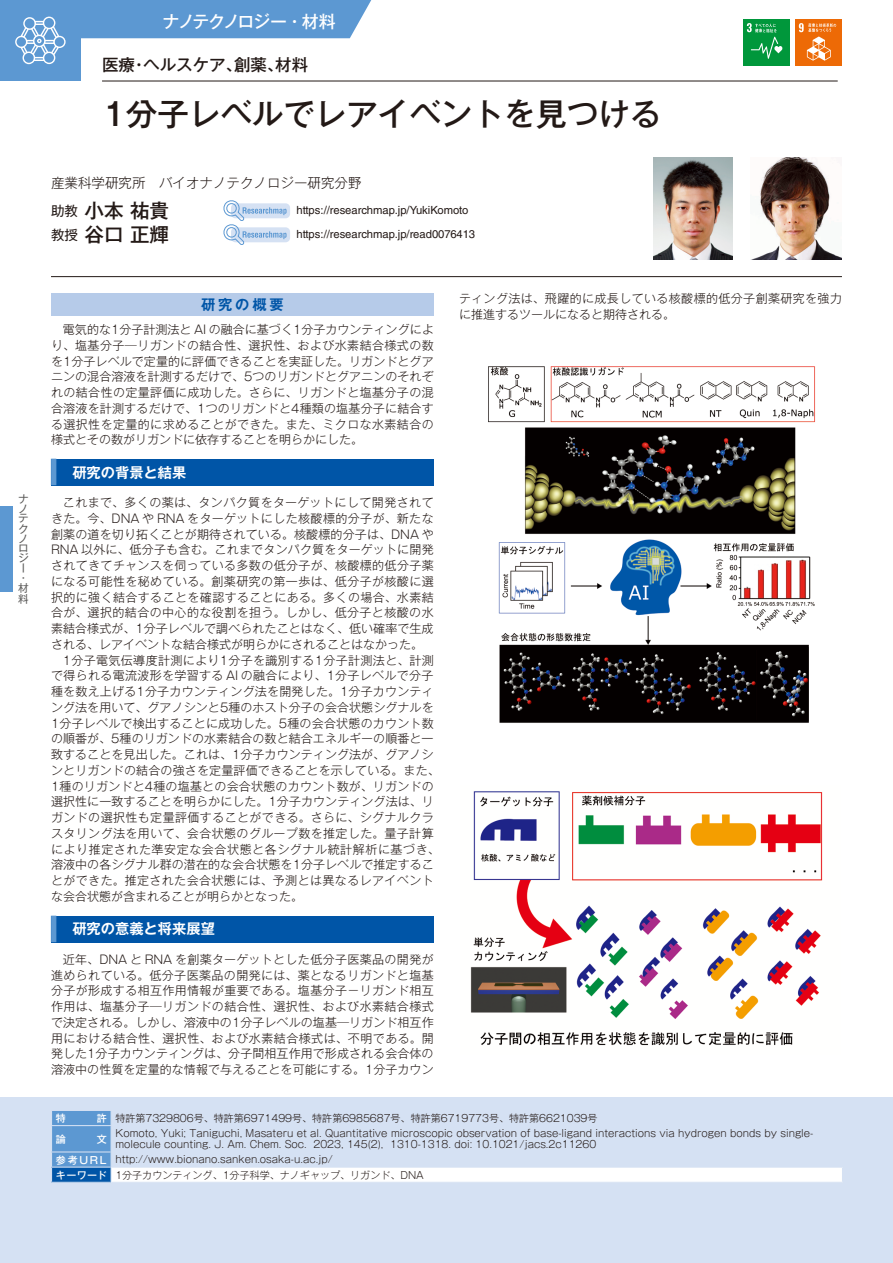
<style>
.page{position:relative;width:893px;height:1263px;background:#fff}
.page>*{position:absolute;margin:0;border:0;box-sizing:border-box;transform-origin:0 0}
.t1{font:500 31.5px "Gothic MB101 Pr 6";color:#231916}
.t2{font:500 19.5px "Gothic MB101 Pr 6";color:#231916}
.t3{font:500 16.95px "Gothic MB101 Pr 6";letter-spacing:-.08em;color:#fff}
.t4{font:500 16.5px "Gothic MB101 Pr 6";color:#231916}
.t5{font:700 14.25px "Gothic MB101 Pr 6 De";color:#fff}
.t6{font:700 14.25px "Gothic MB101 Pr 6 De";letter-spacing:.2em;color:#0055a7}
.t7{font:300 13.5px "Gothic MB101 Pr 6";color:#231916}
.t8{font:300 12px/15.8px "Gothic MB101 Pr 6";letter-spacing:.02em;color:#231916;text-align:justify}
.t9{font:300 12px "Gothic MB101 Pr 6";color:#231916}
.t10{font:300 12px "Gothic MB101 Pr 6";letter-spacing:.05em;color:#231916}
.t11{font:300 12px "Gothic MB101 Pr 6";letter-spacing:.04em;color:#231916}
.t12{font:11.25px "Helvetica LT Std";color:#231916}
.t13{font:10.65px/10.1px "Gothic MB101 Pr 6";color:#595857}
.t14{font:300 10.05px/11.2px "Gothic MB101 Pr 6";color:#231916}
.t15{font:500 10.05px "Gothic MB101 Pr 6";color:#fff}
.s1{font-weight:400;font-size:13.5px}
.s2{font-size:26.55px;color:#5c98d2}
.s3{font-weight:500;color:#fff}
</style>
<div class="page">
<div style="left:51px;top:293px;width:383px;height:23px;background:#b6cbe9"></div>
<div style="left:51px;top:459px;width:383px;height:27px;background:#0055a7"></div>
<div style="left:51px;top:916px;width:383px;height:26px;background:#0055a7"></div>
<div style="left:0;top:1097px;width:893px;height:166px;background:#d5e1f3"></div>
<div style="left:111px;top:1167px;width:731px;height:15px;background:#fff"></div>
<hr style="left:111px;top:1166px;width:732px;height:2px;background:#d5e1f3">
<svg style="left:51px;top:1111px;width:61px;height:71px;background:#5491cc"></svg>
<div style="left:743px;top:19px;width:47px;height:47px;background:#00973b"></div>
<svg style="left:747px;top:23px;width:35px;height:36px"></svg>
<div style="left:795px;top:19px;width:47px;height:47px;background:#ed6a06"></div>
<svg style="left:799px;top:23px;width:37px;height:38px"></svg>
<hr style="left:51px;top:276px;width:791px;height:1px;background:#231916">
<div style="left:231px;top:203px;width:59px;height:15px;background:#d5e1f3;border-radius:4px"></div>
<div style="left:231px;top:227px;width:59px;height:15px;background:#d5e1f3;border-radius:4px"></div>
<svg style="left:223px;top:200px;width:64px;height:45px"></svg>
<img style="left:654px;top:157px;width:79px;height:102px">
<img style="left:753px;top:157px;width:88px;height:102px">
<img style="left:488px;top:366px;width:328px;height:357px">
<img style="left:470px;top:791px;width:353px;height:255px">
<div style="left:0;top:0;width:81px;height:81px;background:#5c98d2"></div>
<hr style="left:892px;top:0;width:1px;height:81px;background:#5c98d2">
<div style="left:81px;top:0;width:291px;height:38px;background:#5c98d2"></div>
<hr style="left:102px;top:81px;width:736px;height:1px;background:#231916">
<svg style="left:15px;top:17px;width:51px;height:47px"></svg>
<div style="left:0;top:506px;width:13px;height:85px;background:#5c98d2"></div>
<p class="t13" style="left:18px;top:493px;width:11px">ナノテクノ</p>
<p class="t13" style="left:18px;top:542px;width:12px">ロジー・材料</p>
<h3 class="t3" style="left:162px;top:7px;width:175px">ナノテクノロジー・材料</h3>
<p class="t4" style="left:102px;top:51px;width:208px">医療・ヘルスケア、創薬、材料</p>
<p class="t1" style="left:102px;top:87px;width:561px">1分子レベルでレアイベントを見つける</p>
<p class="t7" style="left:51px;top:172px;width:312px">産業科学研究所　バイオナノテクノロジー研究分野</p>
<p class="t2" style="left:51px;top:194px;width:119px"><span class="s1">助教</span> 小本 祐貴</p>
<p class="t12" style="left:297px;top:204px;width:173px">https://researchmap.jp/YukiKomoto</p>
<p class="t2" style="left:51px;top:218px;width:119px"><span class="s1">教授</span> 谷口 正輝</p>
<p class="t12" style="left:297px;top:228px;width:180px">https://researchmap.jp/read0076413</p>
<p class="t6" style="left:201px;top:293px;width:84px">研究の概要</p>
<p class="t8" style="left:51px;top:321px;width:384px;text-indent:12px">電気的な1分子計測法と AI の融合に基づく1分子カウンティングにより、塩基分子―リガンドの結合性、選択性、および水素結合様式の数を1分子レベルで定量的に評価できることを実証した。リガンドとグアニンの混合溶液を計測するだけで、5つのリガンドとグアニンのそれぞれの結合性の定量評価に成功した。さらに、リガンドと塩基分子の混合溶液を計測するだけで、1つのリガンドと4種類の塩基分子に結合する選択性を定量的に求めることができた。また、ミクロな水素結合の様式とその数がリガンドに依存することを明らかにした。</p>
<p class="t5" style="left:51px;top:460px;width:137px"><span class="s2">▍</span> 研究の背景と結果</p>
<p class="t11" style="left:63px;top:493px;width:372px">これまで、多くの薬は、タンパク質をターゲットにして開発されて</p>
<p class="t8" style="left:51px;top:509px;width:384px">きた。今、DNA や RNA をターゲットにした核酸標的分子が、新たな</p>
<p class="t8" style="left:51px;top:525px;width:384px">創薬の道を切り拓くことが期待されている。核酸標的分子は、DNA や</p>
<p class="t8" style="left:51px;top:541px;width:384px">RNA 以外に、低分子も含む。これまでタンパク質をターゲットに開発</p>
<p class="t8" style="left:51px;top:557px;width:384px">されてきてチャンスを伺っている多数の低分子が、核酸標的低分子薬</p>
<p class="t8" style="left:51px;top:572px;width:384px">になる可能性を秘めている。創薬研究の第一歩は、低分子が核酸に選</p>
<p class="t8" style="left:51px;top:588px;width:384px">択的に強く結合することを確認することにある。多くの場合、水素結</p>
<p class="t8" style="left:51px;top:604px;width:384px">合が、選択的結合の中心的な役割を担う。しかし、低分子と核酸の水</p>
<p class="t8" style="left:51px;top:620px;width:384px">素結合様式が、1分子レベルで調べられたことはなく、低い確率で生成</p>
<p class="t9" style="left:51px;top:634px;width:373px">される、レアイベントな結合様式が明らかにされることはなかった。</p>
<p class="t8" style="left:63px;top:651px;width:372px">1分子電気伝導度計測により1分子を識別する1分子計測法と、計測</p>
<p class="t8" style="left:51px;top:667px;width:384px">で得られる電流波形を学習する AI の融合により、1分子レベルで分子</p>
<p class="t8" style="left:51px;top:683px;width:384px">種を数え上げる1分子カウンティング法を開発した。1分子カウンティ</p>
<p class="t8" style="left:51px;top:698px;width:384px">ング法を用いて、グアノシンと5種のホスト分子の会合状態シグナルを</p>
<p class="t8" style="left:51px;top:714px;width:384px">1分子レベルで検出することに成功した。5種の会合状態のカウント数</p>
<p class="t8" style="left:51px;top:730px;width:384px">の順番が、5種のリガンドの水素結合の数と結合エネルギーの順番と一</p>
<p class="t8" style="left:51px;top:746px;width:384px">致することを見出した。これは、1分子カウンティング法が、グアノシ</p>
<p class="t8" style="left:51px;top:761px;width:390px">ンとリガンドの結合の強さを定量評価できることを示している。また、</p>
<p class="t8" style="left:51px;top:777px;width:384px">1種のリガンドと4種の塩基との会合状態のカウント数が、リガンドの</p>
<p class="t8" style="left:51px;top:793px;width:384px">選択性に一致することを明らかにした。1分子カウンティング法は、リ</p>
<p class="t8" style="left:51px;top:809px;width:384px">ガンドの選択性も定量評価することができる。さらに、シグナルクラ</p>
<p class="t8" style="left:51px;top:824px;width:384px">スタリング法を用いて、会合状態のグループ数を推定した。量子計算</p>
<p class="t10" style="left:51px;top:839px;width:390px">により推定された準安定な会合状態と各シグナル統計解析に基づき、</p>
<p class="t8" style="left:51px;top:856px;width:384px">溶液中の各シグナル群の潜在的な会合状態を1分子レベルで推定するこ</p>
<p class="t8" style="left:51px;top:872px;width:384px">とができた。推定された会合状態には、予測とは異なるレアイベント</p>
<p class="t9" style="left:51px;top:886px;width:253px">な会合状態が含まれることが明らかとなった。</p>
<p class="t5" style="left:51px;top:917px;width:165px"><span class="s2">▍</span> 研究の意義と将来展望</p>
<p class="t8" style="left:51px;top:950px;width:384px;text-indent:12px">近年、DNA と RNA を創薬ターゲットとした低分子医薬品の開発が進められている。低分子医薬品の開発には、薬となるリガンドと塩基分子が形成する相互作用情報が重要である。塩基分子－リガンド相互作用は、塩基分子―リガンドの結合性、選択性、および水素結合様式で決定される。しかし、溶液中の1分子レベルの塩基―リガンド相互作用における結合性、選択性、および水素結合様式は、不明である。開発した1分子カウンティングは、分子間相互作用で形成される会合体の溶液中の性質を定量的な情報で与えることを可能にする。1分子カウン</p>
<p class="t8" style="left:459px;top:289px;width:384px">ティング法は、飛躍的に成長している核酸標的低分子創薬研究を強力に推進するツールになると期待される。</p>
<p class="t15" style="left:56px;top:1110px;width:12px">特</p>
<p class="t14" style="left:97px;top:1111px;width:502px"><span class="s3">許</span> 特許第7329806号、特許第6971499号、特許第6985687号、特許第6719773号、特許第6621039号</p>
<p class="t15" style="left:56px;top:1131px;width:12px">論</p>
<p class="t15" style="left:97px;top:1131px;width:12px">文</p>
<p class="t14" style="left:115px;top:1127px;width:700px">Komoto, Yuki; Taniguchi, Masateru et al. Quantitative microscopic observation of base-ligand interactions via hydrogen bonds by single&shy;molecule counting. J. Am. Chem. Soc. 2023, 145(2), 1310-1318. doi: 10.1021/jacs.2c11260</p>
<p class="t14" style="left:56px;top:1151px;width:370px;line-height:15.1px"><span class="s3">参考 U R L</span> http://www.bionano.sanken.osaka-u.ac.jp/<br><span class="s3">キーワード</span> 1分子カウンティング、1分子科学、ナノギャップ、リガンド、DNA</p>
</div>
